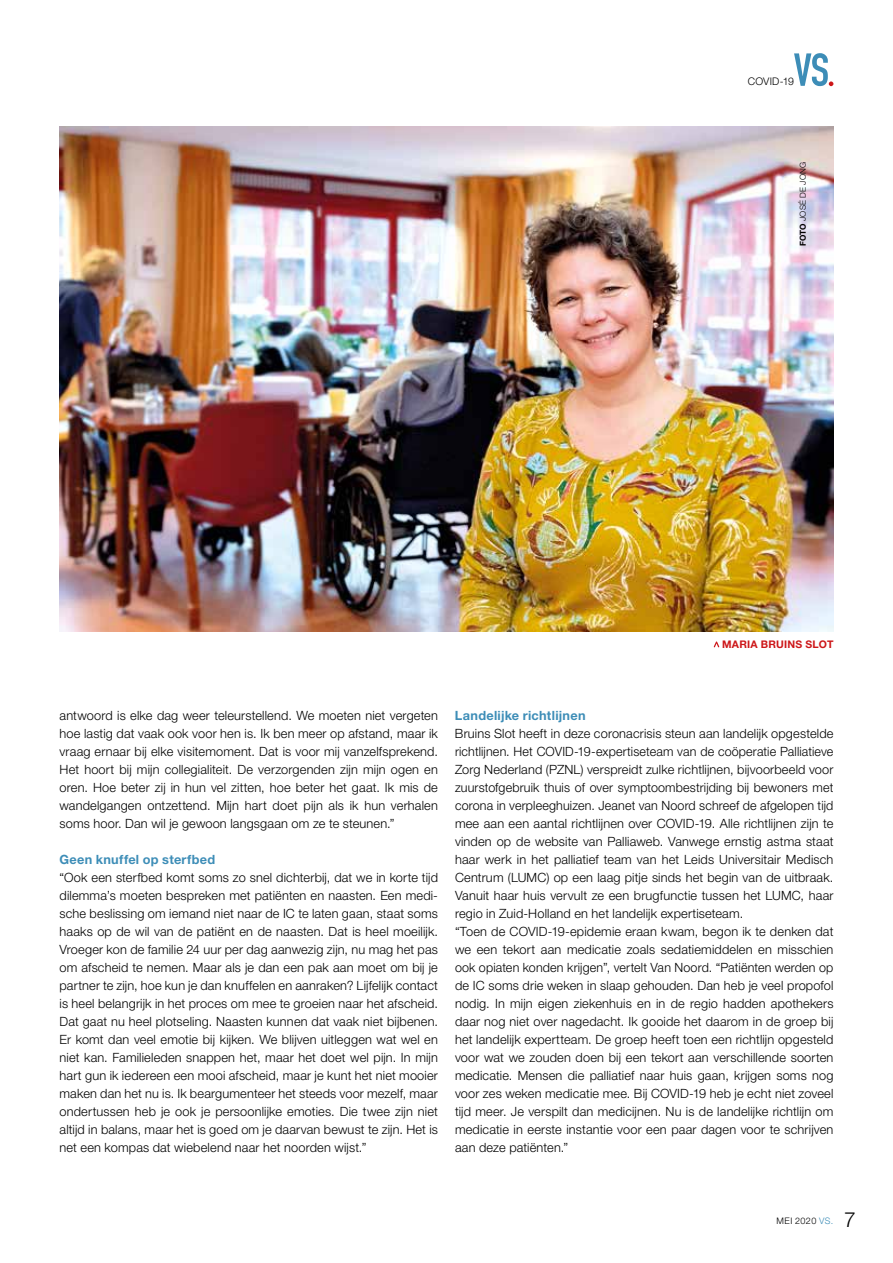
<style>
.page{position:relative;width:893px;height:1263px;background:#fff}
.page>*{position:absolute;margin:0;border:0;box-sizing:border-box;transform-origin:0 0}
.t1{font:300 21px "Helvetica Neue LT Std";color:#000}
.t2{font:300 12.75px/18px "Helvetica Neue LT Std";letter-spacing:.015em;color:#000;text-align:justify}
.t3{font:700 12.75px "Helvetica Neue LT Std";letter-spacing:.02em;color:#3d8db7}
.t4{font:700 10.5px "Helvetica Neue LT Std";letter-spacing:.025em;color:#cd1719}
.t5{font:300 10.5px "Helvetica Neue LT Std";letter-spacing:.015em;color:#000}
.t6{font:300 9px "Helvetica Neue LT Std";letter-spacing:.05em;color:#000}
.t7{font:300 8.25px "Helvetica Neue LT Std";letter-spacing:.025em;color:#000}
.s1{font-weight:700}
.s2{color:#3d8db7}
</style>
<div class="page">
<svg style="left:794px;top:53px;width:39px;height:33px"></svg>
<img style="left:60px;top:126px;width:773px;height:505px">
<svg style="left:714px;top:641px;width:5px;height:6px"></svg>
<p class="t5" style="left:748px;top:75px;width:48px">COVID-19</p>
<p class="t7" style="left:798px;top:246px;width:86px;rotate:-90deg"><span class="s1">FOTO</span> JOSÉ DE JONG</p>
<p class="t4" style="left:722px;top:638px;width:113px">MARIA BRUINS SLOT</p>
<p class="t2" style="left:60px;top:706px;width:380px">antwoord is elke dag weer teleurstellend. We moeten niet vergeten hoe lastig dat vaak ook voor hen is. Ik ben meer op afstand, maar ik vraag ernaar bij elke visitemoment. Dat is voor mij vanzelfsprekend.<br>Het hoort bij mijn collegialiteit. De verzorgenden zijn mijn ogen en oren. Hoe beter zij in hun vel zitten, hoe beter het gaat. Ik mis de wandelgangen ontzettend. Mijn hart doet pijn als ik hun verhalen soms hoor. Dan wil je gewoon langsgaan om ze te steunen.”</p>
<p class="t3" style="left:60px;top:852px;width:157px">Geen knuffel op sterfbed</p>
<p class="t2" style="left:60px;top:868px;width:380px">“Ook een sterfbed komt soms zo snel dichterbij, dat we in korte tijd dilemma’s moeten bespreken met patiënten en naasten. Een medi&shy;sche beslissing om iemand niet naar de IC te laten gaan, staat soms haaks op de wil van de patiënt en de naasten. Dat is heel moeilijk.<br>Vroeger kon de familie 24 uur per dag aanwezig zijn, nu mag het pas om afscheid te nemen. Maar als je dan een pak aan moet om bij je partner te zijn, hoe kun je dan knuffelen en aanraken? Lijfelijk contact is heel belangrijk in het proces om mee te groeien naar het afscheid.<br>Dat gaat nu heel plotseling. Naasten kunnen dat vaak niet bijbenen.<br>Er komt dan veel emotie bij kijken. We blijven uitleggen wat wel en niet kan. Familieleden snappen het, maar het doet wel pijn. In mijn hart gun ik iedereen een mooi afscheid, maar je kunt het niet mooier maken dan het nu is. Ik beargumenteer het steeds voor mezelf, maar ondertussen heb je ook je persoonlijke emoties. Die twee zijn niet altijd in balans, maar het is goed om je daarvan bewust te zijn. Het is net een kompas dat wiebelend naar het noorden wijst.”</p>
<p class="t3" style="left:455px;top:708px;width:132px">Landelijke richtlijnen</p>
<p class="t2" style="left:455px;top:724px;width:380px;text-align:left">Bruins Slot heeft in deze coronacrisis steun aan landelijk opgestelde richtlijnen. Het COVID-19-expertiseteam van de coöperatie Palliatieve Zorg Nederland (PZNL) verspreidt zulke richtlijnen, bijvoorbeeld voor zuurstofgebruik thuis of over symptoombestrijding bij bewoners met corona in verpleeghuizen. Jeanet van Noord schreef de afgelopen tijd mee aan een aantal richtlijnen over COVID-19. Alle richtlijnen zijn te vinden op de website van Palliaweb. Vanwege ernstig astma staat haar werk in het palliatief team van het Leids Universitair Medisch Centrum (LUMC) op een laag pitje sinds het begin van de uitbraak.<br>Vanuit haar huis vervult ze een brugfunctie tussen het LUMC, haar regio in Zuid-Holland en het landelijk expertiseteam.<br>“Toen de COVID-19-epidemie eraan kwam, begon ik te denken dat we een tekort aan medicatie zoals sedatiemiddelen en misschien ook opiaten konden krijgen”, vertelt Van Noord. “Patiënten werden op de IC soms drie weken in slaap gehouden. Dan heb je veel propofol nodig. In mijn eigen ziekenhuis en in de regio hadden apothekers daar nog niet over nagedacht. Ik gooide het daarom in de groep bij het landelijk expertteam. De groep heeft toen een richtlijn opgesteld voor wat we zouden doen bij een tekort aan verschillende soorten medicatie. Mensen die palliatief naar huis gaan, krijgen soms nog voor zes weken medicatie mee. Bij COVID-19 heb je echt niet zoveel tijd meer. Je verspilt dan medicijnen. Nu is de landelijke richtlijn om medicatie in eerste instantie voor een paar dagen voor te schrijven aan deze patiënten.”</p>
<p class="t6" style="left:777px;top:1215px;width:58px">MEI 2020 <span class="s2">VS.</span></p>
<h1 class="t1" style="left:844px;top:1206px;width:13px">7</h1>
</div>
